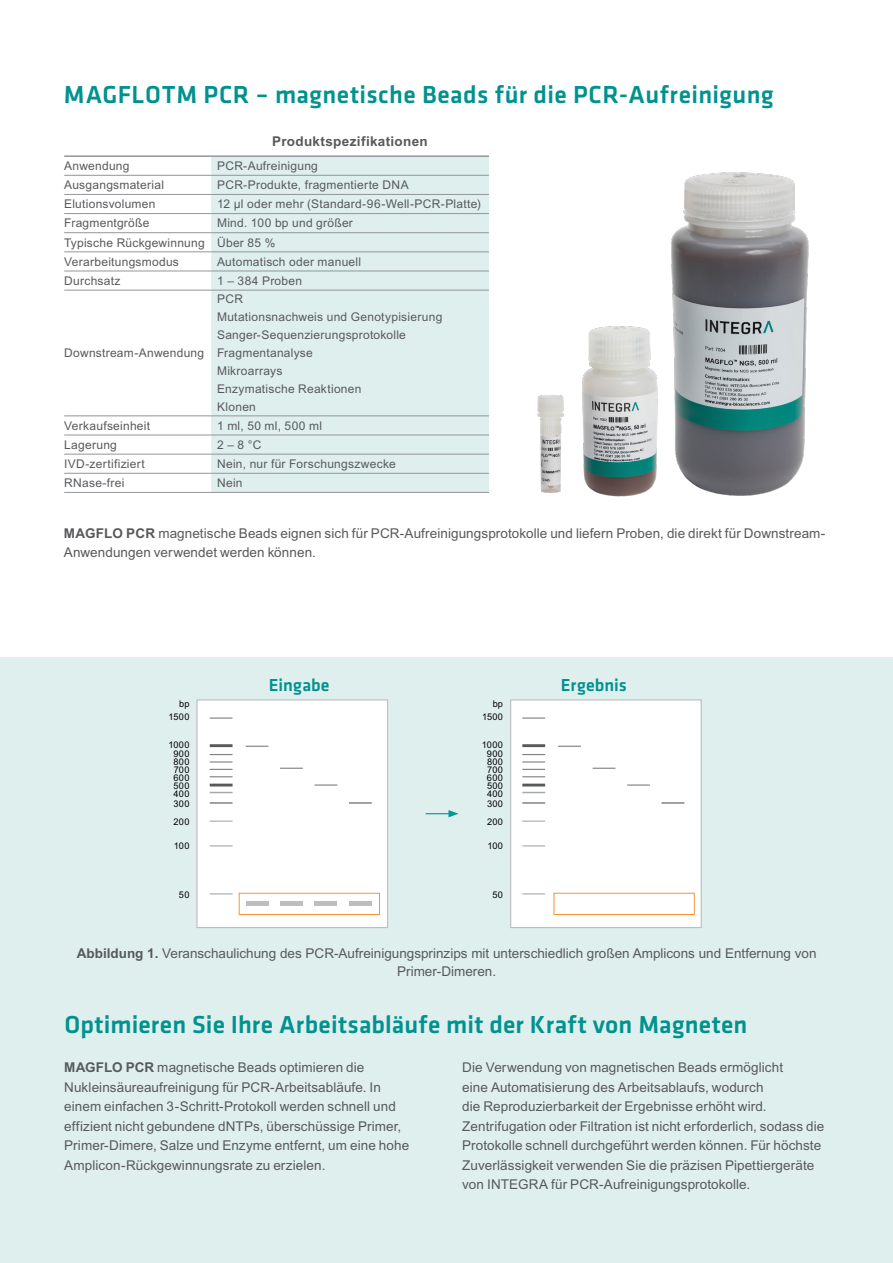
<style>
.page{position:relative;width:893px;height:1263px;background:#fff}
.page>*{position:absolute;margin:0;border:0;box-sizing:border-box;transform-origin:0 0}
.t1{font:500 25.5px "Klavika Basic";letter-spacing:.015em;color:#00928f}
.t2{font:500 18px "Klavika Basic";letter-spacing:.005em;color:#00928f}
.t3{font:13.5px/19.5px "Arial";letter-spacing:.005em;color:#58595b}
.t4{font:700 13.5px "Arial";letter-spacing:.025em;color:#58595b}
.t5{font:12px/18px "Arial";letter-spacing:.02em;color:#58595b}
.t6{font:9.15px/8.1px "Arial";letter-spacing:.04em;color:#000;text-align:right}
.s1{font-weight:700}
</style>
<div class="page">
<div style="left:0;top:657px;width:893px;height:606px;background:#dfefed"></div>
<div style="left:196px;top:699px;width:192px;height:229px;background:#fff;border:1px solid #bcbec0"></div>
<div style="left:246px;top:901px;width:22px;height:5px;background:#bcbec0"></div>
<div style="left:280px;top:901px;width:23px;height:5px;background:#bcbec0"></div>
<div style="left:314px;top:901px;width:23px;height:5px;background:#bcbec0"></div>
<div style="left:349px;top:901px;width:23px;height:5px;background:#bcbec0"></div>
<svg style="left:210px;top:893px;width:23px;height:1px"></svg>
<svg style="left:210px;top:845px;width:23px;height:1px"></svg>
<hr style="left:210px;top:820px;width:23px;height:2px;background:#a7a9ac">
<hr style="left:210px;top:802px;width:23px;height:2px;background:#808285">
<svg style="left:210px;top:776px;width:23px;height:1px"></svg>
<svg style="left:210px;top:769px;width:23px;height:1px"></svg>
<svg style="left:210px;top:761px;width:23px;height:1px"></svg>
<svg style="left:210px;top:754px;width:23px;height:1px"></svg>
<svg style="left:246px;top:746px;width:22px;height:1px"></svg>
<svg style="left:280px;top:768px;width:23px;height:1px"></svg>
<hr style="left:210px;top:717px;width:23px;height:2px;background:#808285">
<hr style="left:314px;top:784px;width:23px;height:2px;background:#808285">
<svg style="left:210px;top:792px;width:23px;height:1px"></svg>
<hr style="left:349px;top:802px;width:23px;height:2px;background:#808285">
<hr style="left:210px;top:784px;width:23px;height:2px;background:#58595b">
<hr style="left:210px;top:744px;width:23px;height:3px;background:#58595b">
<div style="left:510px;top:699px;width:192px;height:229px;background:#fff;border:1px solid #bcbec0"></div>
<svg style="left:522px;top:893px;width:23px;height:1px"></svg>
<svg style="left:522px;top:845px;width:23px;height:1px"></svg>
<hr style="left:522px;top:820px;width:23px;height:2px;background:#a7a9ac">
<hr style="left:522px;top:802px;width:23px;height:2px;background:#808285">
<svg style="left:522px;top:776px;width:23px;height:1px"></svg>
<svg style="left:522px;top:769px;width:23px;height:1px"></svg>
<svg style="left:522px;top:761px;width:23px;height:1px"></svg>
<svg style="left:522px;top:754px;width:23px;height:1px"></svg>
<svg style="left:558px;top:746px;width:23px;height:1px"></svg>
<svg style="left:593px;top:768px;width:22px;height:1px"></svg>
<hr style="left:522px;top:717px;width:23px;height:2px;background:#808285">
<hr style="left:627px;top:784px;width:23px;height:2px;background:#808285">
<svg style="left:522px;top:792px;width:23px;height:1px"></svg>
<hr style="left:661px;top:802px;width:23px;height:2px;background:#808285">
<hr style="left:522px;top:784px;width:23px;height:2px;background:#58595b">
<hr style="left:522px;top:744px;width:23px;height:3px;background:#58595b">
<svg style="left:426px;top:810px;width:33px;height:7px"></svg>
<div style="left:211px;top:157px;width:278px;height:335px;background:#dfefed"></div>
<hr style="left:64px;top:175px;width:147px;height:1px;background:#939598">
<hr style="left:211px;top:175px;width:278px;height:1px;background:#939598">
<hr style="left:64px;top:194px;width:147px;height:1px;background:#939598">
<hr style="left:64px;top:213px;width:147px;height:1px;background:#939598">
<hr style="left:64px;top:232px;width:147px;height:1px;background:#939598">
<hr style="left:64px;top:251px;width:147px;height:1px;background:#939598">
<hr style="left:64px;top:271px;width:147px;height:1px;background:#939598">
<hr style="left:64px;top:290px;width:147px;height:1px;background:#939598">
<hr style="left:64px;top:415px;width:147px;height:1px;background:#939598">
<hr style="left:64px;top:435px;width:147px;height:1px;background:#939598">
<hr style="left:64px;top:454px;width:147px;height:1px;background:#939598">
<hr style="left:64px;top:473px;width:147px;height:1px;background:#939598">
<hr style="left:64px;top:492px;width:147px;height:1px;background:#939598">
<hr style="left:64px;top:155px;width:147px;height:2px;background:#939598">
<hr style="left:211px;top:155px;width:278px;height:2px;background:#939598">
<hr style="left:211px;top:194px;width:278px;height:1px;background:#939598">
<hr style="left:211px;top:213px;width:278px;height:1px;background:#939598">
<hr style="left:211px;top:232px;width:278px;height:1px;background:#939598">
<hr style="left:211px;top:251px;width:278px;height:1px;background:#939598">
<hr style="left:211px;top:271px;width:278px;height:1px;background:#939598">
<hr style="left:211px;top:290px;width:278px;height:1px;background:#939598">
<hr style="left:211px;top:415px;width:278px;height:1px;background:#939598">
<hr style="left:211px;top:435px;width:278px;height:1px;background:#939598">
<hr style="left:211px;top:454px;width:278px;height:1px;background:#939598">
<hr style="left:211px;top:473px;width:278px;height:1px;background:#939598">
<hr style="left:211px;top:492px;width:278px;height:1px;background:#939598">
<div style="left:239px;top:893px;width:141px;height:22px;border:1px solid #f79433"></div>
<div style="left:554px;top:893px;width:141px;height:22px;border:1px solid #f79433"></div>
<img style="left:537px;top:172px;width:272px;height:325px">
<h1 class="t1" style="left:64px;top:78px;width:711px">MAGFLOTM PCR – magnetische Beads für die PCR-Aufreinigung</h1>
<p class="t4" style="left:272px;top:133px;width:157px">Produktspezifikationen</p>
<p class="t5" style="left:64px;top:157px;width:67px">Anwendung</p>
<p class="t5" style="left:217px;top:157px;width:102px">PCR-Aufreinigung</p>
<p class="t5" style="left:64px;top:176px;width:101px">Ausgangsmaterial</p>
<p class="t5" style="left:217px;top:176px;width:193px">PCR-Produkte, fragmentierte DNA</p>
<p class="t5" style="left:64px;top:195px;width:93px">Elutionsvolumen</p>
<p class="t5" style="left:217px;top:195px;width:265px">12 µl oder mehr (Standard-96-Well-PCR-Platte)</p>
<p class="t5" style="left:64px;top:214px;width:87px">Fragmentgröße</p>
<p class="t5" style="left:64px;top:214px;width:290px;line-height:19.2px;text-indent:153px">Mind. 100 bp und größer<br>Typische Rückgewinnung Über 85 %<br>Verarbeitungsmodus</p>
<p class="t5" style="left:217px;top:253px;width:146px">Automatisch oder manuell</p>
<p class="t5" style="left:64px;top:272px;width:58px">Durchsatz</p>
<p class="t5" style="left:217px;top:272px;width:87px">1 – 384 Proben</p>
<p class="t5" style="left:64px;top:344px;width:141px">Downstream-Anwendung</p>
<p class="t5" style="left:217px;top:290px;width:227px">PCR<br>Mutationsnachweis und Genotypisierung<br>Sanger-Sequenzierungsprotokolle<br>Fragmentanalyse<br>Mikroarrays<br>Enzymatische Reaktionen<br>Klonen</p>
<p class="t5" style="left:64px;top:417px;width:87px">Verkaufseinheit</p>
<p class="t5" style="left:217px;top:417px;width:106px">1 ml, 50 ml, 500 ml</p>
<p class="t5" style="left:64px;top:436px;width:54px">Lagerung</p>
<p class="t5" style="left:217px;top:436px;width:46px">2 – 8 °C</p>
<p class="t5" style="left:64px;top:455px;width:82px">IVD-zertifiziert</p>
<p class="t5" style="left:217px;top:455px;width:180px">Nein, nur für Forschungszwecke</p>
<p class="t5" style="left:64px;top:474px;width:62px">RNase-frei</p>
<p class="t5" style="left:217px;top:474px;width:27px">Nein</p>
<p class="t3" style="left:64px;top:524px;width:763px"><span class="s1">MAGFLO PCR</span> magnetische Beads eignen sich für PCR-Aufreinigungsprotokolle und liefern Proben, die direkt für Downstream-<br>Anwendungen verwendet werden können.</p>
<p class="t6" style="left:169px;top:697px;width:22px;line-height:13.8px">bp<br>1500</p>
<p class="t6" style="left:168px;top:740px;width:23px;line-height:9.1px;text-align:center">1000<br>900</p>
<p class="t6" style="left:173px;top:758px;width:18px;text-align:justify">800<br>700<br>600<br>500<br>400</p>
<p class="t6" style="left:173px;top:794px;width:18px;line-height:18.5px;text-align:left">300<br>200</p>
<p class="t6" style="left:174px;top:842px;width:17px">100</p>
<p class="t6" style="left:179px;top:890px;width:12px">50</p>
<h2 class="t2" style="left:269px;top:672px;width:62px">Eingabe</h2>
<h2 class="t2" style="left:561px;top:672px;width:68px">Ergebnis</h2>
<p class="t6" style="left:482px;top:697px;width:22px;line-height:13.8px">bp<br>1500</p>
<p class="t6" style="left:482px;top:740px;width:23px;line-height:9.1px;text-align:center">1000<br>900</p>
<p class="t6" style="left:487px;top:758px;width:18px;text-align:justify">800<br>700<br>600<br>500<br>400</p>
<p class="t6" style="left:487px;top:794px;width:18px;line-height:18.5px;text-align:left">300<br>200</p>
<p class="t6" style="left:487px;top:842px;width:17px">100</p>
<p class="t6" style="left:493px;top:890px;width:12px">50</p>
<p class="t3" style="left:77px;top:944px;width:741px;line-height:18px;text-align:center"><span class="s1">Abbildung 1.</span> Veranschaulichung des PCR-Aufreinigungsprinzips mit unterschiedlich großen Amplicons und Entfernung von<br>Primer-Dimeren.</p>
<h1 class="t1" style="left:64px;top:1008px;width:684px">Optimieren Sie Ihre Arbeitsabläufe mit der Kraft von Magneten</h1>
<p class="t3" style="left:64px;top:1058px;width:347px"><span class="s1">MAGFLO PCR</span> magnetische Beads optimieren die Nukleinsäureaufreinigung für PCR-Arbeitsabläufe. In einem einfachen 3-Schritt-Protokoll werden schnell und effizient nicht gebundene dNTPs, überschüssige Primer, Primer-Dimere, Salze und Enzyme entfernt, um eine hohe Amplicon-Rückgewinnungsrate zu erzielen.</p>
<p class="t3" style="left:462px;top:1058px;width:364px">Die Verwendung von magnetischen Beads ermöglicht<br>eine Automatisierung des Arbeitsablaufs, wodurch<br>die Reproduzierbarkeit der Ergebnisse erhöht wird.<br>Zentrifugation oder Filtration ist nicht erforderlich, sodass die Protokolle schnell durchgeführt werden können. Für höchste Zuverlässigkeit verwenden Sie die präzisen Pipettiergeräte von INTEGRA für PCR-Aufreinigungsprotokolle.</p>
</div>
